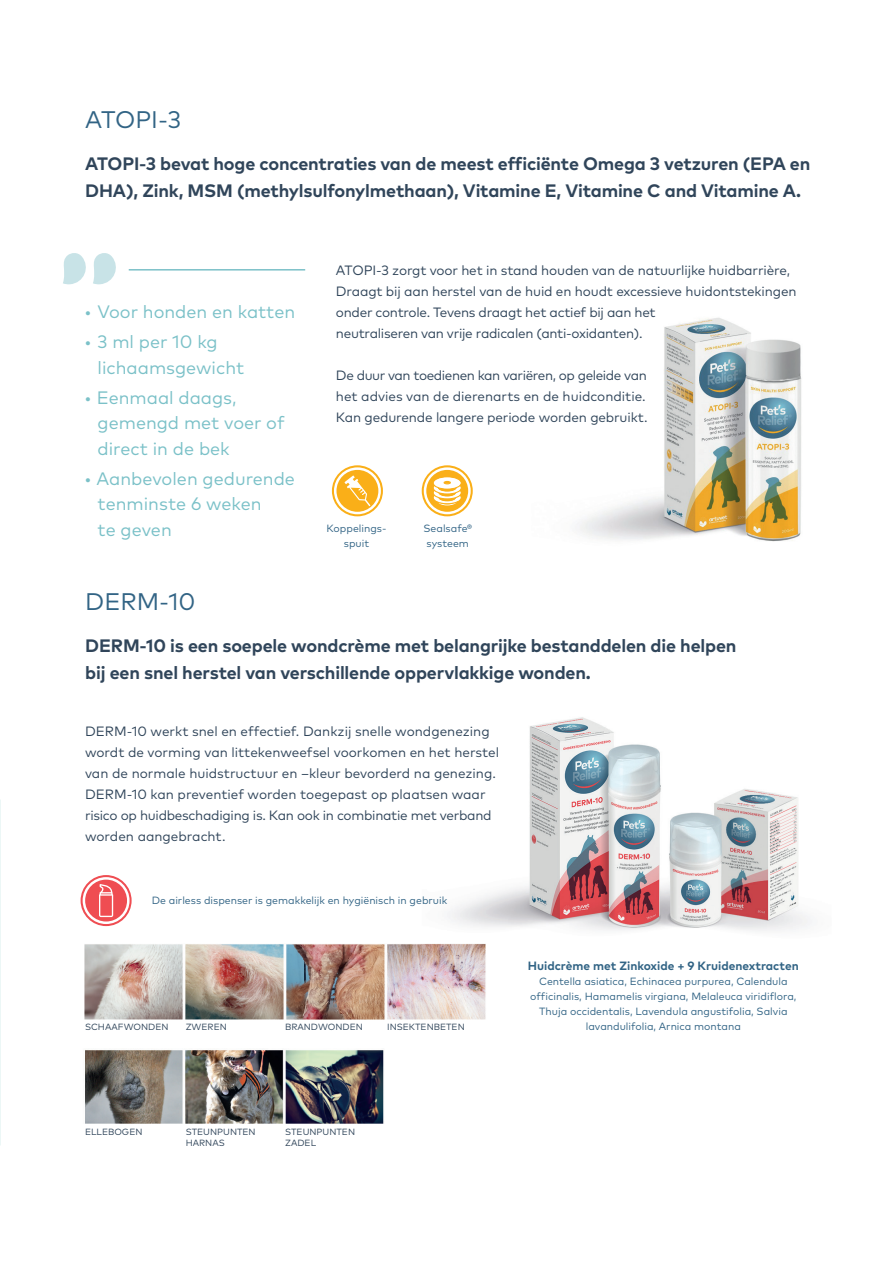
<style>
.page{position:relative;width:893px;height:1263px;background:#fff}
.page>*{position:absolute;margin:0;border:0;box-sizing:border-box;transform-origin:0 0}
.t1{font:24px "FF Mark Pro";color:#326485}
.t2{font:700 18px/27px "FF Mark Pro";letter-spacing:-.01em;color:#30455a}
.t3{font:18px/25.5px "FF Mark Pro";color:#7bc1c8}
.t4{font:13.5px/21px "FF Mark Pro";letter-spacing:-.01em;color:#30455a}
.t5{font:700 12px "FF Mark Pro";color:#326485}
.t6{font:10.5px/15px "FF Mark Pro";color:#326485;text-align:center}
.t7{font:9px/10.5px "FF Mark Pro";color:#30455a}
</style>
<div class="page">
<img style="left:577px;top:317px;width:225px;height:225px">
<img style="left:447px;top:717px;width:365px;height:214px">
<img style="left:84px;top:944px;width:402px;height:76px">
<img style="left:422px;top:944px;width:64px;height:10px">
<img style="left:85px;top:1050px;width:299px;height:74px">
<svg style="left:332px;top:465px;width:51px;height:51px"></svg>
<svg style="left:422px;top:465px;width:51px;height:51px"></svg>
<hr style="left:129px;top:269px;width:176px;height:2px;background:#7bc1c8">
<svg style="left:63px;top:253px;width:53px;height:31px"></svg>
<svg style="left:81px;top:875px;width:51px;height:51px"></svg>
<h1 class="t1" style="left:85px;top:101px;width:97px">ATOPI-3</h1>
<h2 class="t2" style="left:85px;top:148px;width:726px">ATOPI-3 bevat hoge concentraties van de meest efficiënte Omega 3 vetzuren (EPA en<br>DHA), Zink, MSM (methylsulfonylmethaan), Vitamine E, Vitamine C and Vitamine A.</h2>
<h2 class="t3" style="left:84px;top:298px;width:213px">• Voor honden en katten</h2>
<h2 class="t3" style="left:98px;top:328px;width:148px;text-indent:-14px">• 3 ml per 10 kg lichaamsgewicht</h2>
<h2 class="t3" style="left:98px;top:383px;width:189px;text-indent:-14px">• Eenmaal daags, gemengd met voer of direct in de bek</h2>
<h2 class="t3" style="left:98px;top:464px;width:199px;text-indent:-14px">• Aanbevolen gedurende tenminste 6 weken<br>te geven</h2>
<h1 class="t1" style="left:85px;top:583px;width:112px">DERM-10</h1>
<p class="t4" style="left:336px;top:258px;width:462px">ATOPI-3 zorgt voor het in stand houden van de natuurlijke huidbarrière, Draagt bij aan herstel van de huid en houdt excessieve huidontstekingen onder controle. Tevens draagt het actief bij aan het<br>neutraliseren van vrije radicalen (anti-oxidanten).</p>
<p class="t4" style="left:336px;top:363px;width:313px">De duur van toedienen kan variëren, op geleide van het advies van de dierenarts en de huidconditie.<br>Kan gedurende langere periode worden gebruikt.</p>
<p class="t6" style="left:327px;top:520px;width:61px">Koppelings&shy;spuit</p>
<p class="t6" style="left:423px;top:520px;width:50px">Sealsafe® systeem</p>
<h2 class="t2" style="left:85px;top:631px;width:653px">DERM-10 is een soepele wondcrème met belangrijke bestanddelen die helpen bij een snel herstel van verschillende oppervlakkige wonden.</h2>
<p class="t4" style="left:85px;top:720px;width:416px">DERM-10 werkt snel en effectief. Dankzij snelle wondgenezing wordt de vorming van littekenweefsel voorkomen en het herstel van de normale huidstructuur en –kleur bevorderd na genezing.<br>DERM-10 kan preventief worden toegepast op plaatsen waar risico op huidbeschadiging is. Kan ook in combinatie met verband worden aangebracht.</p>
<p class="t6" style="left:152px;top:892px;width:297px">De airless dispenser is gemakkelijk en hygiënisch in gebruik</p>
<p class="t7" style="left:85px;top:1021px;width:85px">SCHAAFWONDEN</p>
<p class="t7" style="left:186px;top:1021px;width:43px">ZWEREN</p>
<p class="t7" style="left:285px;top:1021px;width:79px">BRANDWONDEN</p>
<p class="t7" style="left:387px;top:1021px;width:79px">INSEKTENBETEN</p>
<p class="t7" style="left:85px;top:1126px;width:59px">ELLEBOGEN</p>
<p class="t7" style="left:186px;top:1126px;width:71px">STEUNPUNTEN<br>HARNAS</p>
<p class="t7" style="left:285px;top:1126px;width:71px">STEUNPUNTEN<br>ZADEL</p>
<p class="t5" style="left:528px;top:956px;width:272px">Huidcrème met Zinkoxide + 9 Kruidenextracten</p>
<p class="t6" style="left:530px;top:972px;width:268px">Centella asiatica, Echinacea purpurea, Calendula officinalis, Hamamelis virgiana, Melaleuca viridiflora, Thuja occidentalis, Lavendula angustifolia, Salvia lavandulifolia, Arnica montana</p>
</div>
